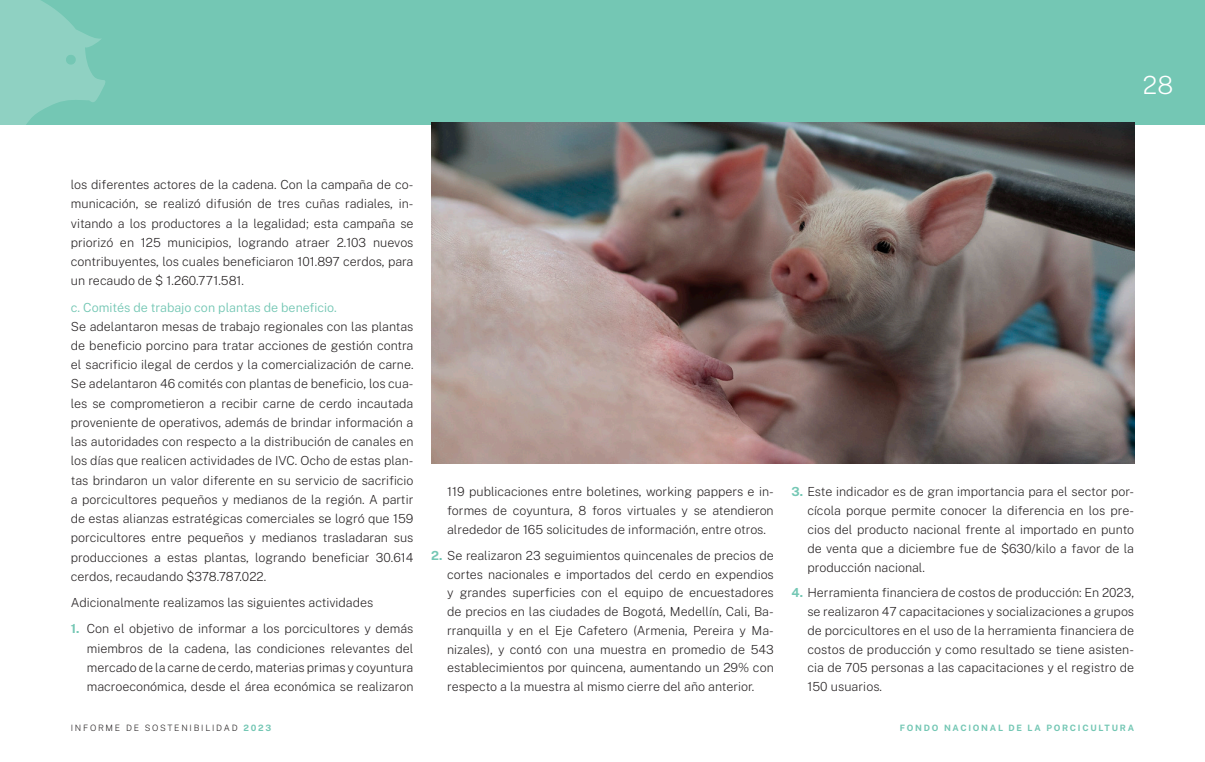
<style>
.page{position:relative;width:1205px;height:762px;background:#fff}
.page>*{position:absolute;margin:0;border:0;box-sizing:border-box;transform-origin:0 0}
.t1{font:200 25px "Public Sans";color:#fff}
.Texto_indentado{font:200 12.5px/18.8px "Public Sans";color:#231f20}
.Texto_Corrido{font:200 12.5px/19.2px "Public Sans";color:#231f20}
.Sub2{font:300 12.5px "Public Sans";color:#74c7b4}
.t2{font:700 8.75px "Public Sans";letter-spacing:.2em;color:#74c7b4}
.t3{font:200 8.75px "Public Sans";letter-spacing:.2em;color:#231f20}
.s1{font-weight:700;color:#74c7b4}
</style>
<div class="page">
<div style="left:0;top:0;width:1205px;height:124px;background:#74c7b4"></div>
<svg style="left:0;top:0;width:105px;height:125px"></svg>
<img style="left:431px;top:123px;width:703px;height:340px">
<h1 class="t1" style="left:1143px;top:68px;width:32px">28</h1>
<p class="Texto_Corrido" style="left:71px;top:174px;width:344px">los diferentes actores de la cadena. Con la campaña de co&shy;municación, se realizó difusión de tres cuñas radiales, in&shy;vitando a los productores a la legalidad; esta campaña se priorizó en 125 municipios, logrando atraer 2.103 nuevos contribuyentes, los cuales beneficiaron 101.897 cerdos, para un recaudo de $ 1.260.771.581.</p>
<p class="Sub2" style="left:71px;top:298px;width:268px">c. Comités de trabajo con plantas de beneficio.</p>
<p class="Texto_Corrido" style="left:71px;top:316px;width:344px">Se adelantaron mesas de trabajo regionales con las plantas de beneficio porcino para tratar acciones de gestión contra el sacrificio ilegal de cerdos y la comercialización de carne.<br>Se adelantaron 46 comités con plantas de beneficio, los cua&shy;les se comprometieron a recibir carne de cerdo incautada proveniente de operativos, además de brindar información a las autoridades con respecto a la distribución de canales en los días que realicen actividades de IVC. Ocho de estas plan&shy;tas brindaron un valor diferente en su servicio de sacrificio a porcicultores pequeños y medianos de la región. A partir de estas alianzas estratégicas comerciales se logró que 159 porcicultores entre pequeños y medianos trasladaran sus producciones a estas plantas, logrando beneficiar 30.614 cerdos, recaudando $378.787.022.</p>
<p class="Texto_Corrido" style="left:71px;top:592px;width:304px">Adicionalmente realizamos las siguientes actividades</p>
<p class="Texto_indentado" style="left:87px;top:619px;width:328px;line-height:19.2px;text-align:justify;text-indent:-16px"><span class="s1">1.</span> Con el objetivo de informar a los porcicultores y demás miembros de la cadena, las condiciones relevantes del mercado de la carne de cerdo, materias primas y coyuntura macroeconómica, desde el área económica se realizaron</p>
<p class="Texto_indentado" style="left:447px;top:482px;width:328px">119 publicaciones entre boletines, working pappers e in&shy;formes de coyuntura, 8 foros virtuales y se atendieron alrededor de 165 solicitudes de información, entre otros.</p>
<p class="Texto_indentado" style="left:447px;top:545px;width:328px;text-indent:-16px"><span class="s1">2.</span> Se realizaron 23 seguimientos quincenales de precios de cortes nacionales e importados del cerdo en expendios y grandes superficies con el equipo de encuestadores de precios en las ciudades de Bogotá, Medellín, Cali, Ba&shy;rranquilla y en el Eje Cafetero (Armenia, Pereira y Ma&shy;nizales), y contó con una muestra en promedio de 543 establecimientos por quincena, aumentando un 29% con respecto a la muestra al mismo cierre del año anterior.</p>
<p class="Texto_indentado" style="left:807px;top:482px;width:328px;text-indent:-16px"><span class="s1">3.</span> Este indicador es de gran importancia para el sector por&shy;cícola porque permite conocer la diferencia en los pre&shy;cios del producto nacional frente al importado en punto de venta que a diciembre fue de $630/kilo a favor de la producción nacional.</p>
<p class="Texto_indentado" style="left:807px;top:583px;width:328px;text-indent:-16px"><span class="s1">4.</span> Herramienta financiera de costos de producción: En 2023, se realizaron 47 capacitaciones y socializaciones a grupos de porcicultores en el uso de la herramienta financiera de costos de producción y como resultado se tiene asisten&shy;cia de 705 personas a las capacitaciones y el registro de 150 usuarios.</p>
<p class="t3" style="left:71px;top:722px;width:202px">INFORME DE SOSTENIBILIDAD <span class="s1">2023</span></p>
<p class="t2" style="left:900px;top:721px;width:236px">FONDO NACIONAL DE LA PORCICULTURA</p>
</div>
